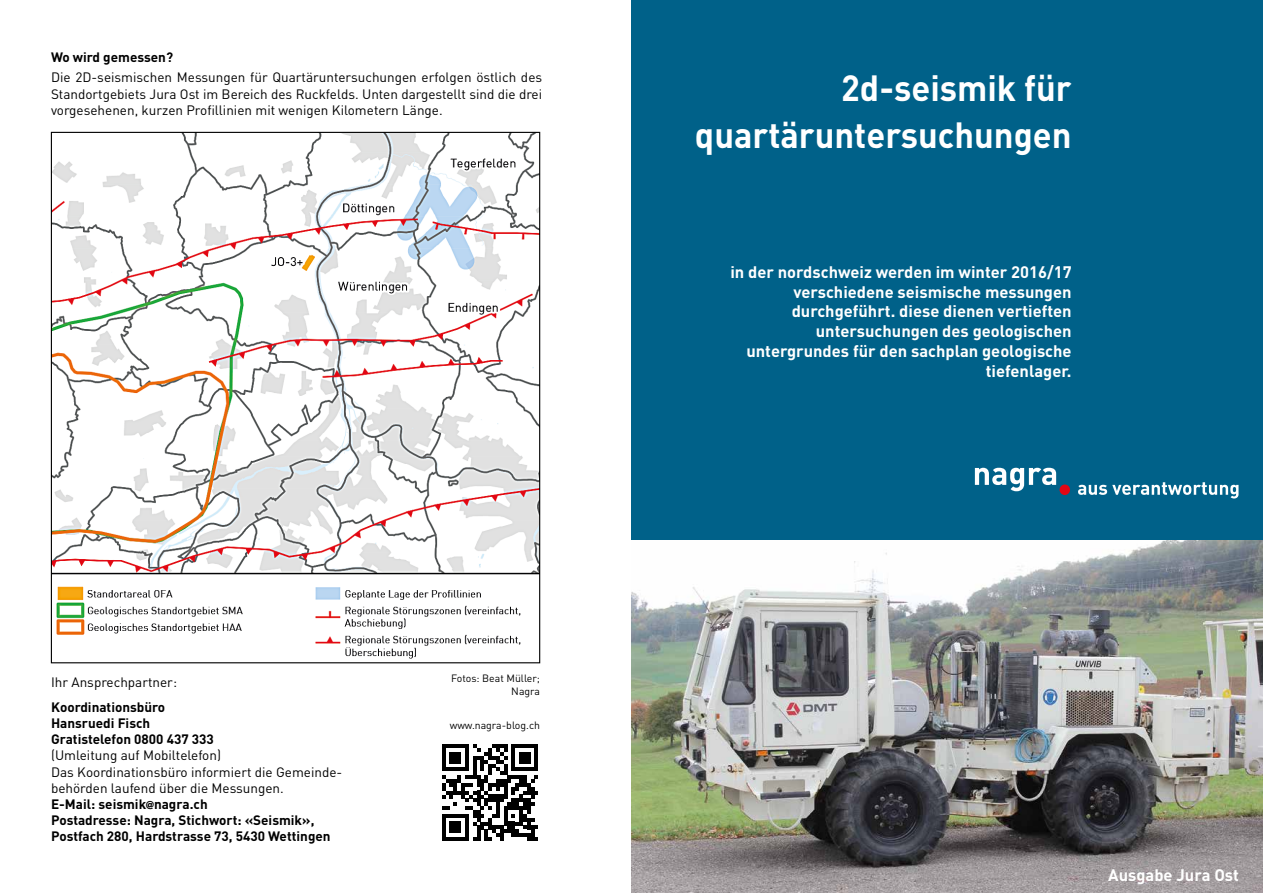
<style>
.page{position:relative;width:1263px;height:893px;background:#fff}
.page>*{position:absolute;margin:0;border:0;box-sizing:border-box;transform-origin:0 0}
.t1{font:700 36px/46.8px "FFDIN";color:#fff;text-align:right;scale:.96 1}
.t2{font:700 16.5px/19.8px "FFDIN";color:#fff;text-align:right}
.t3{font:13.5px/16.2px "FFDIN";color:#000;text-align:justify}
.t4{font:700 13.5px/16.2px "FFDIN";color:#000}
.t5{font:10.5px/12.6px "FFDIN";color:#000;text-align:right}
.s1{font-weight:700}
.s2{font-family:"Futura";font-weight:700;font-size:10.5px}
</style>
<div class="page">
<div style="left:631px;top:0;width:632px;height:540px;background:#006189"></div>
<img style="left:631px;top:540px;width:632px;height:353px">
<svg style="left:975px;top:468px;width:81px;height:23px"></svg>
<svg style="left:1078px;top:482px;width:160px;height:16px"></svg>
<div style="left:1059px;top:484px;width:11px;height:11px;background:#e30613;border-radius:50%"></div>
<img style="left:53px;top:134px;width:485px;height:525px">
<svg style="left:442px;top:744px;width:96px;height:97px"></svg>
<p class="t4" style="left:51px;top:49px;width:124px">Wo wird gemessen?</p>
<p class="t3" style="left:51px;top:69px;width:493px">Die 2D-seismischen Messungen für Quartäruntersuchungen erfolgen östlich des Standortgebiets Jura Ost im Bereich des Ruckfelds. Unten dargestellt sind die drei vorgesehenen, kurzen Profillinien mit wenigen Kilometern Länge.</p>
<h1 class="t1" style="left:695px;top:64px;width:394px">2d-seismik für quartäruntersuchungen</h1>
<p class="t2" style="left:730px;top:262px;width:343px">in der nordschweiz werden im winter 2016/17 verschiedene seismische messungen durchgeführt. diese dienen vertieften untersuchungen des geologischen untergrundes für den sachplan geologische tiefenlager.</p>
<p class="t3" style="left:51px;top:674px;width:127px">Ihr Ansprechpartner:</p>
<p class="t4" style="left:51px;top:698px;width:164px">Koordinationsbüro<br>Hansruedi Fisch<br>Gratistelefon 0800 437 333</p>
<p class="t3" style="left:51px;top:747px;width:293px;text-align:left">(Umleitung auf Mobiltelefon)<br>Das Koordinationsbüro informiert die Gemeinde&shy;behörden laufend über die Messungen.<br><span class="s1">E-Mail: seismik</span><span class="s2">@</span><span class="s1">nagra.ch<br>Postadresse: Nagra, Stichwort: «Seismik», Postfach 280, Hardstrasse 73, 5430 Wettingen</span></p>
<p class="t5" style="left:451px;top:672px;width:90px">Fotos: Beat Müller;<br>Nagra</p>
<p class="t5" style="left:450px;top:718px;width:92px">www.nagra-blog.ch</p>
<p class="t2" style="left:1108px;top:864px;width:132px">Ausgabe Jura Ost</p>
</div>
